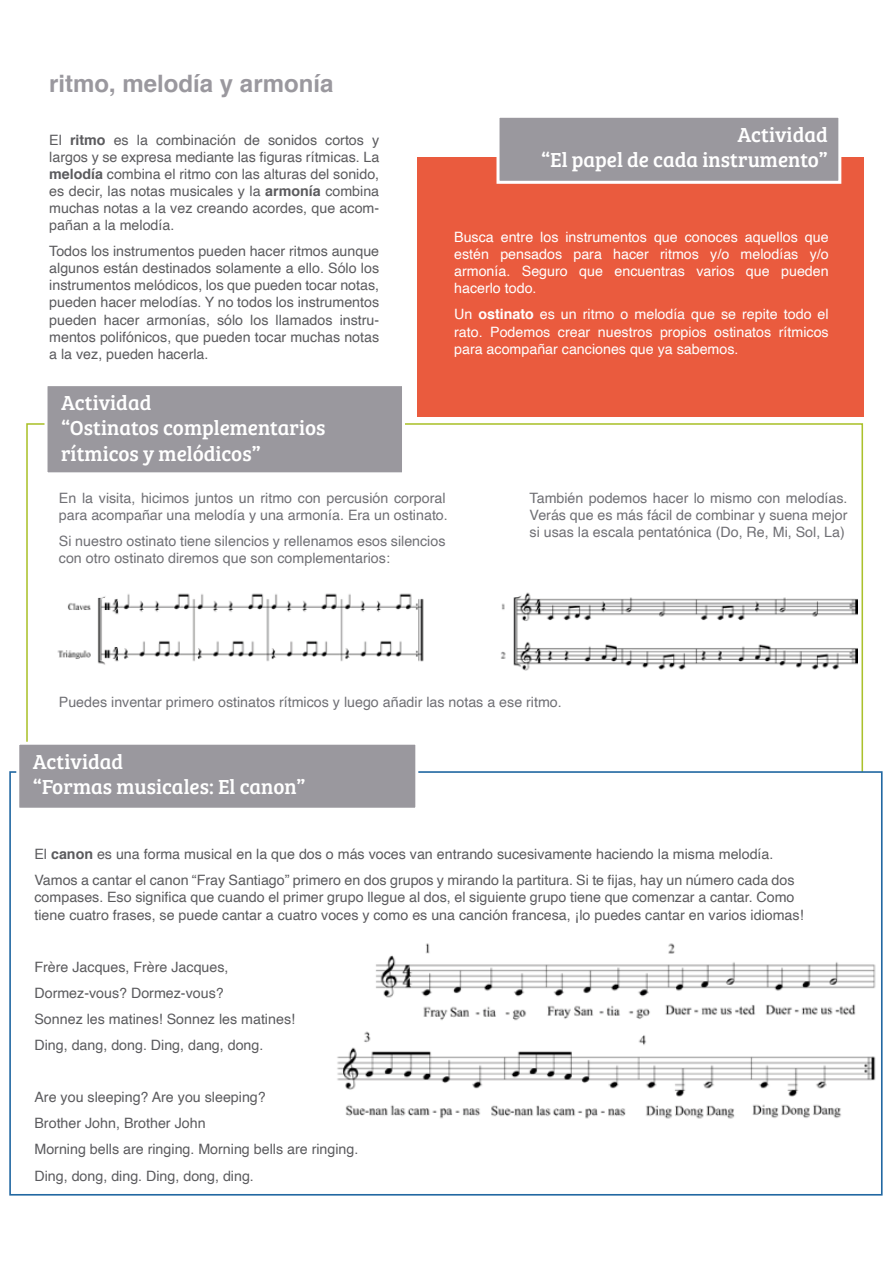
<style>
.page{position:relative;width:893px;height:1263px;background:#fff}
.page>*{position:absolute;margin:0;border:0;box-sizing:border-box;transform-origin:0 0}
.t1{font:700 24px "Helvetica";color:#9a989e}
.t2{font:21px/25.2px "Bree Serif";color:#fff}
.t3{font:14.25px/17.1px "Helvetica";color:#5b5b5e}
.t4{font:14.25px/17.1px "Helvetica";color:#707075}
.t5{font:14.25px/17.1px "Helvetica";color:#fff;text-align:justify}
.s1{font-weight:700}
</style>
<div class="page">
<div style="left:417px;top:157px;width:447px;height:260px;background:#ea5b3e"></div>
<div style="left:498px;top:116px;width:342px;height:66px;background:#9a989e"></div>
<div style="left:496px;top:115px;width:345px;height:69px;border:3px solid #fff"></div>
<div style="left:18px;top:743px;width:399px;height:66px;background:#9a989e"></div>
<div style="left:16px;top:742px;width:402px;height:69px;border:3px solid #fff"></div>
<div style="left:46px;top:385px;width:357px;height:89px;background:#9a989e"></div>
<div style="left:45px;top:383px;width:360px;height:92px;border:3px solid #fff"></div>
<img style="left:57px;top:593px;width:367px;height:72px">
<img style="left:337px;top:943px;width:539px;height:176px">
<img style="left:501px;top:592px;width:357px;height:79px">
<h1 class="t1" style="left:49px;top:64px;width:286px">ritmo, melodía y armonía</h1>
<p class="t3" style="left:49px;top:131px;width:332px;text-align:justify">El <span class="s1">ritmo</span> es la combinación de sonidos cortos y largos y se expresa mediante las figuras rítmicas. La <span class="s1">melodía</span> combina el ritmo con las alturas del sonido, es decir, las notas musicales y la <span class="s1">armonía</span> combina muchas notas a la vez creando acordes, que acom&shy;pañan a la melodía.</p>
<p class="t3" style="left:49px;top:243px;width:331px;text-align:justify">Todos los instrumentos pueden hacer ritmos aunque algunos están destinados solamente a ello. Sólo los instrumentos melódicos, los que pueden tocar notas, pueden hacer melodías. Y no todos los instrumentos pueden hacer armonías, sólo los llamados instru&shy;mentos polifónicos, que pueden tocar muchas notas a la vez, pueden hacerla.</p>
<h2 class="t2" style="left:541px;top:121px;width:288px;text-align:right">Actividad<br>“El papel de cada instrumento”</h2>
<p class="t5" style="left:454px;top:229px;width:376px">Busca entre los instrumentos que conoces aquellos que estén pensados para hacer ritmos y/o melodías y/o armonía. Seguro que encuentras varios que pueden hacerlo todo.</p>
<p class="t5" style="left:454px;top:306px;width:376px">Un <span class="s1">ostinato</span> es un ritmo o melodía que se repite todo el rato. Podemos crear nuestros propios ostinatos rítmicos para acompañar canciones que ya sabemos.</p>
<h2 class="t2" style="left:61px;top:389px;width:266px">Actividad<br>“Ostinatos complementarios rítmicos y melódicos”</h2>
<p class="t4" style="left:59px;top:490px;width:390px">En la visita, hicimos juntos un ritmo con percusión corporal para acompañar una melodía y una armonía. Era un ostinato.</p>
<p class="t4" style="left:59px;top:533px;width:388px">Si nuestro ostinato tiene silencios y rellenamos esos silencios con otro ostinato diremos que son complementarios:</p>
<p class="t4" style="left:530px;top:490px;width:319px;text-align:justify">También podemos hacer lo mismo con melodías.<br>Verás que es más fácil de combinar y suena mejor si usas la escala pentatónica (Do, Re, Mi, Sol, La)</p>
<p class="t4" style="left:59px;top:693px;width:504px">Puedes inventar primero ostinatos rítmicos y luego añadir las notas a ese ritmo.</p>
<h2 class="t2" style="left:33px;top:748px;width:274px">Actividad<br>“Formas musicales: El canon”</h2>
<p class="t3" style="left:34px;top:841px;width:762px;line-height:26.1px">El <span class="s1">canon</span> es una forma musical en la que dos o más voces van entrando sucesivamente haciendo la misma melodía.<br>Vamos a cantar el canon “Fray Santiago” primero en dos grupos y mirando la partitura. Si te fijas, hay un número cada dos</p>
<p class="t3" style="left:34px;top:889px;width:771px">compases. Eso significa que cuando el primer grupo llegue al dos, el siguiente grupo tiene que comenzar a cantar. Como tiene cuatro frases, se puede cantar a cuatro voces y como es una canción francesa, ¡lo puedes cantar en varios idiomas!</p>
<p class="t3" style="left:34px;top:954px;width:262px;line-height:26.1px">Frère Jacques, Frère Jacques, Dormez-vous? Dormez-vous?<br>Sonnez les matines! Sonnez les matines!<br>Ding, dang, dong. Ding, dang, dong.</p>
<p class="t3" style="left:34px;top:1085px;width:325px;line-height:26.1px">Are you sleeping? Are you sleeping?<br>Brother John, Brother John<br>Morning bells are ringing. Morning bells are ringing.<br>Ding, dong, ding. Ding, dong, ding.</p>
</div>
